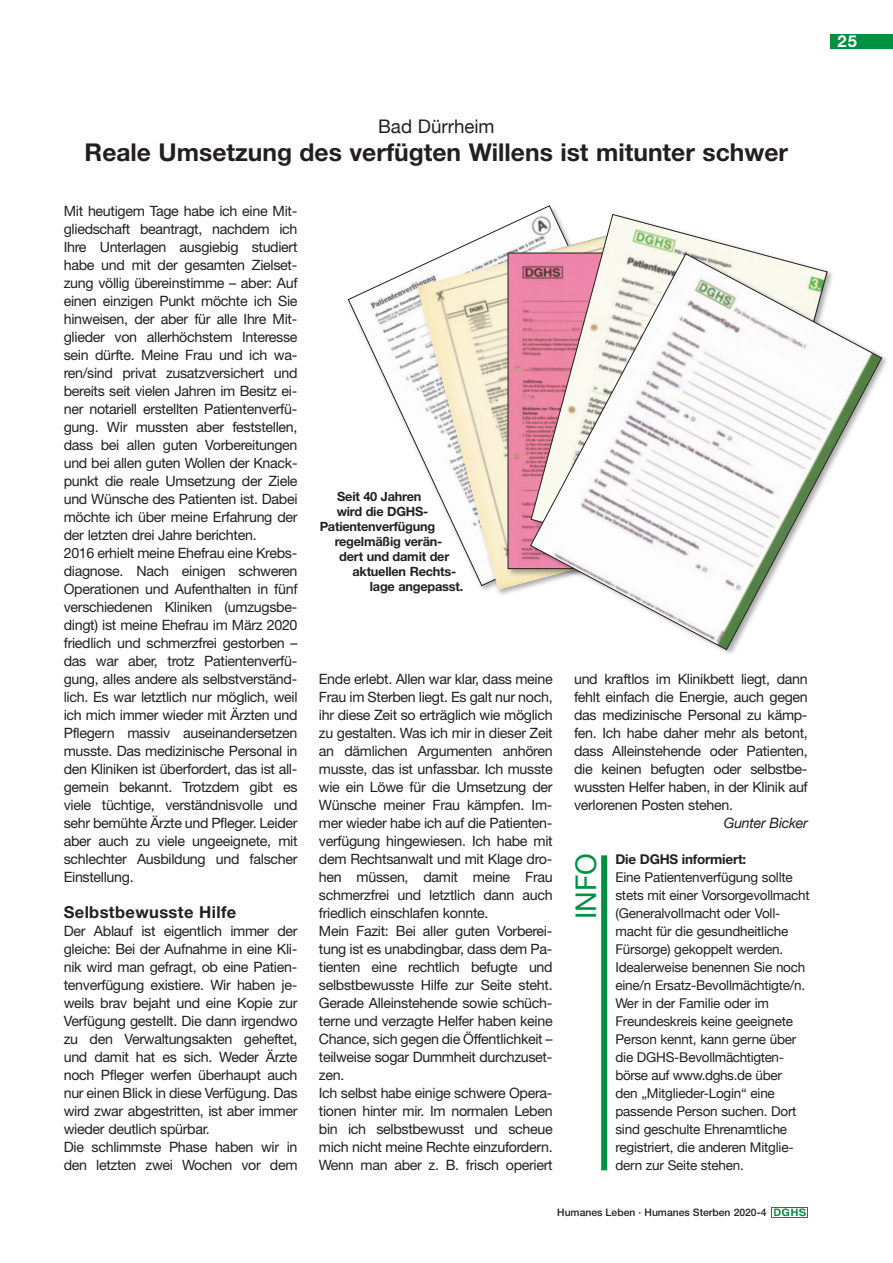
<style>
.page{position:relative;width:893px;height:1263px;background:#fff}
.page>*{position:absolute;margin:0;border:0;box-sizing:border-box;transform-origin:0 0}
.t1{font:28.5px "Helvetica Neue";color:#009041}
.t2{font:700 24.6px "Helvetica Neue";color:#231f20}
.t3{font:18.75px "Helvetica Neue";color:#231f20}
.t4{font:700 16.5px "Helvetica Neue";letter-spacing:.02em;color:#231f20}
.t5{font:700 16.5px "Helvetica Neue";color:#fff}
.t6{font:14.25px/18px "Helvetica Neue";letter-spacing:-.02em;color:#231f20;text-align:justify}
.t7{font:italic 14.25px "Helvetica Neue";letter-spacing:-.02em;color:#231f20}
.t8{font:13.5px/18px "Helvetica Neue";letter-spacing:-.015em;color:#231f20}
.t9{font:700 13.5px "Helvetica Neue";letter-spacing:-.015em;color:#231f20}
.t10{font:700 12.75px/15px "Helvetica Neue";letter-spacing:-.015em;color:#231f20}
.t11{font:500 10.35px "Helvetica Neue";color:#231f20}
</style>
<div class="page">
<svg style="left:772px;top:1207px;width:36px;height:11px"></svg>
<div style="left:830px;top:34px;width:63px;height:15px;background:#009041"></div>
<svg style="left:348px;top:205px;width:203px;height:229px"></svg>
<img style="left:409px;top:224px;width:115px;height:371px">
<img style="left:417px;top:232px;width:107px;height:357px">
<img style="left:503px;top:247px;width:19px;height:334px">
<div style="left:510px;top:255px;width:12px;height:312px;background:#ee87a7"></div>
<svg style="left:531px;top:214px;width:201px;height:31px"></svg>
<img style="left:522px;top:245px;width:365px;height:409px">
<svg style="left:530px;top:253px;width:352px;height:397px"></svg>
<div style="left:601px;top:855px;width:6px;height:315px;background:#009041"></div>
<p class="t5" style="left:838px;top:35px;width:21px">25</p>
<p class="t3" style="left:378px;top:115px;width:118px">Bad Dürrheim</p>
<p class="t2" style="left:85px;top:144px;width:705px">Reale Umsetzung des verfügten Willens ist mitunter schwer</p>
<p class="t6" style="left:64px;top:203px;width:235px">Mit heutigem Tage habe ich eine Mit&shy;gliedschaft beantragt, nachdem ich Ihre Unterlagen ausgiebig studiert habe und mit der gesamten Zielset&shy;zung völlig übereinstimme – aber: Auf einen einzigen Punkt möchte ich Sie hinweisen, der aber für alle Ihre Mit&shy;glieder von allerhöchstem Interesse sein dürfte. Meine Frau und ich wa&shy;ren/sind privat zusatzversichert und bereits seit vielen Jahren im Besitz ei&shy;ner notariell erstellten Patientenverfü&shy;gung. Wir mussten aber feststellen, dass bei allen guten Vorbereitungen und bei allen guten Wollen der Knack&shy;punkt die reale Umsetzung der Ziele und Wünsche des Patienten ist. Dabei möchte ich über meine Erfahrung der der letzten drei Jahre berichten.</p>
<p class="t6" style="left:64px;top:545px;width:235px">2016 erhielt meine Ehefrau eine Krebs&shy;diagnose. Nach einigen schweren Operationen und Aufenthalten in fünf verschiedenen Kliniken (umzugsbe&shy;dingt) ist meine Ehefrau im März 2020 friedlich und schmerzfrei gestorben – das war aber, trotz Patientenverfü&shy;gung, alles andere als selbstverständ&shy;lich. Es war letztlich nur möglich, weil ich mich immer wieder mit Ärzten und Pflegern massiv auseinandersetzen musste. Das medizinische Personal in den Kliniken ist überfordert, das ist all&shy;gemein bekannt. Trotzdem gibt es viele tüchtige, verständnisvolle und sehr bemühte Ärzte und Pfleger. Leider aber auch zu viele ungeeignete, mit schlechter Ausbildung und falscher Einstellung.</p>
<p class="t4" style="left:64px;top:906px;width:174px">Selbstbewusste Hilfe</p>
<p class="t6" style="left:64px;top:923px;width:235px">Der Ablauf ist eigentlich immer der gleiche: Bei der Aufnahme in eine Kli&shy;nik wird man gefragt, ob eine Patien&shy;tenverfügung existiere. Wir haben je&shy;weils brav bejaht und eine Kopie zur Verfügung gestellt. Die dann irgendwo zu den Verwaltungsakten geheftet, und damit hat es sich. Weder Ärzte noch Pfleger werfen überhaupt auch nur einen Blick in diese Verfügung. Das wird zwar abgestritten, ist aber immer wieder deutlich spürbar.</p>
<p class="t6" style="left:64px;top:1139px;width:235px">Die schlimmste Phase haben wir in den letzten zwei Wochen vor dem</p>
<p class="t10" style="left:337px;top:490px;width:86px">Seit 40 Jahren</p>
<p class="t10" style="left:337px;top:505px;width:93px">wird die DGHS-</p>
<p class="t10" style="left:320px;top:520px;width:117px">Patientenverfügung</p>
<p class="t10" style="left:335px;top:535px;width:109px">regelmäßig verän-</p>
<p class="t10" style="left:352px;top:550px;width:105px;text-indent:-13px">dert und damit der aktuellen Rechts-</p>
<p class="t10" style="left:370px;top:580px;width:95px">lage angepasst.</p>
<p class="t6" style="left:574px;top:671px;width:235px">und kraftlos im Klinikbett liegt, dann fehlt einfach die Energie, auch gegen das medizinische Personal zu kämp&shy;fen. Ich habe daher mehr als betont, dass Alleinstehende oder Patienten, die keinen befugten oder selbstbe&shy;wussten Helfer haben, in der Klinik auf verlorenen Posten stehen.</p>
<p class="t7" style="left:724px;top:814px;width:85px">Gunter Bicker</p>
<p class="t1" style="left:569px;top:919px;width:67px;rotate:-90deg">INFo</p>
<p class="t9" style="left:615px;top:854px;width:132px">Die DGHS informiert:</p>
<p class="t6" style="left:319px;top:671px;width:235px">Ende erlebt. Allen war klar, dass meine Frau im Sterben liegt. Es galt nur noch, ihr diese Zeit so erträglich wie möglich zu gestalten. Was ich mir in dieser Zeit an dämlichen Argumenten anhören musste, das ist unfassbar. Ich musste wie ein Löwe für die Umsetzung der Wünsche meiner Frau kämpfen. Im&shy;mer wieder habe ich auf die Patienten&shy;verfügung hingewiesen. Ich habe mit dem Rechtsanwalt und mit Klage dro&shy;hen müssen, damit meine Frau schmerzfrei und letztlich dann auch friedlich einschlafen konnte.</p>
<p class="t6" style="left:319px;top:923px;width:235px">Mein Fazit: Bei aller guten Vorberei&shy;tung ist es unabdingbar, dass dem Pa&shy;tienten eine rechtlich befugte und selbstbewusste Hilfe zur Seite steht.<br>Gerade Alleinstehende sowie schüch&shy;terne und verzagte Helfer haben keine Chance, sich gegen die Öffentlichkeit – teilweise sogar Dummheit durchzuset&shy;zen.</p>
<p class="t6" style="left:319px;top:1085px;width:235px">Ich selbst habe einige schwere Opera&shy;tionen hinter mir. Im normalen Leben bin ich selbstbewusst und scheue mich nicht meine Rechte einzufordern.<br>Wenn man aber z. B. frisch operiert</p>
<p class="t8" style="left:615px;top:868px;width:196px">Eine Patientenverfügung sollte stets mit einer Vorsorgevollmacht (Generalvollmacht oder Voll&shy;macht für die gesundheitliche<br>Fürsorge) gekoppelt werden.<br>Idealerweise benennen Sie noch eine/n Ersatz-Bevollmächtigte/n.<br>Wer in der Familie oder im<br>Freundeskreis keine geeignete<br>Person kennt, kann gerne über die DGHS-Bevollmächtigten&shy;börse auf www.dghs.de über</p>
<p class="t8" style="left:615px;top:1084px;width:183px">den „Mitglieder-Login“ eine passende Person suchen. Dort sind geschulte Ehrenamtliche registriert, die anderen Mitglie&shy;dern zur Seite stehen.</p>
<p class="t11" style="left:557px;top:1209px;width:211px">Humanes Leben · Humanes Sterben 2020-4</p>
</div>
